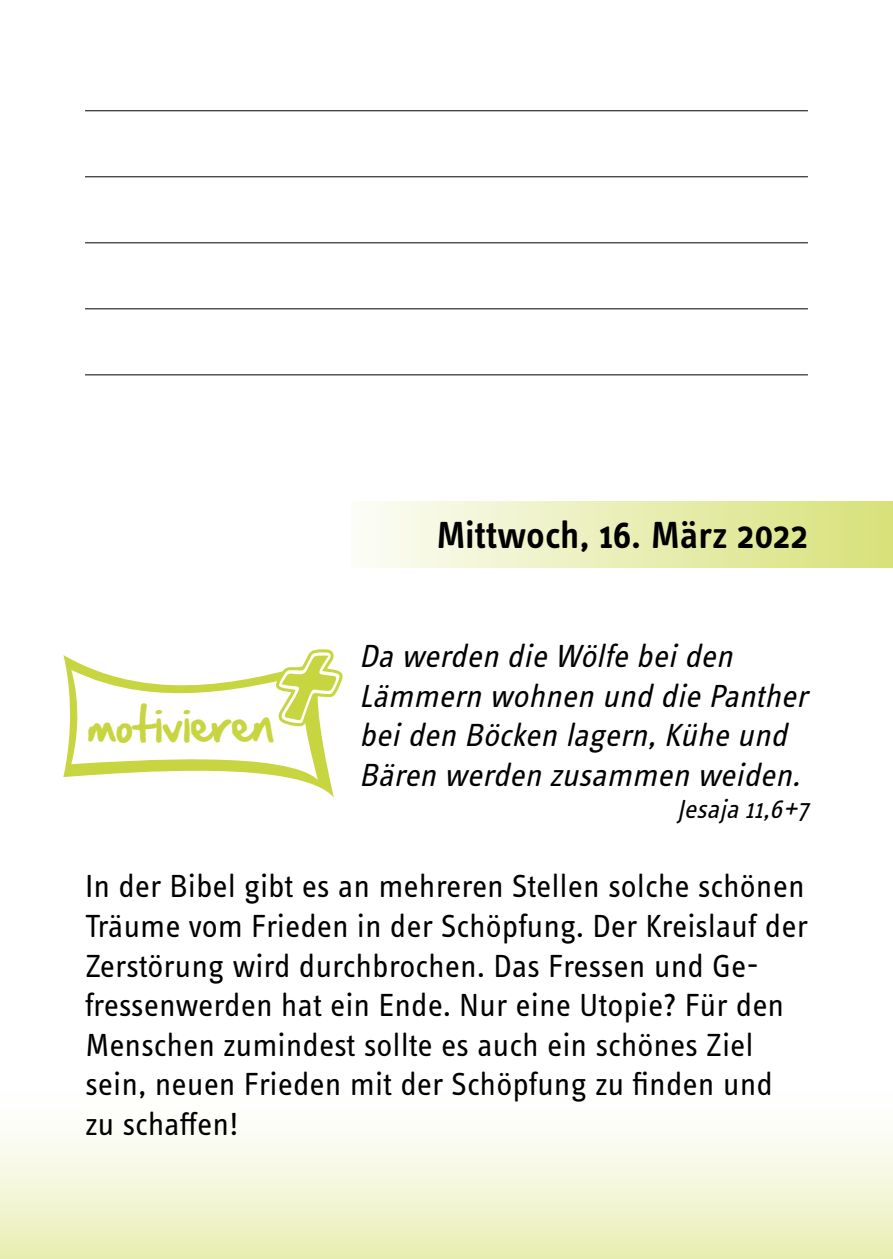
<style>
.page{position:relative;width:893px;height:1259px;background:#fff}
.page>*{position:absolute;margin:0;border:0;box-sizing:border-box;transform-origin:0 0}
.t1{font:41.7px "Handof Sean";color:#c7d540}
.t2{font:600 39px "Info OT Text";letter-spacing:-.005em;color:#000}
.t3{font:33px/39.6px "Info OT Text";color:#000}
.t4{font:italic 33px/39.6px "Info OT Text";color:#000}
.t5{font:italic 27px "Info OT Text";color:#000}
</style>
<div class="page">
<svg style="left:0;top:1133px;width:893px;height:126px;background:#f2f5d5"></svg>
<div style="left:351px;top:501px;width:542px;height:67px;background:linear-gradient(to right,#fcfdf7,#d8e179)"></div>
<hr style="left:85px;top:110px;width:723px;height:1px;background:#000">
<hr style="left:85px;top:176px;width:723px;height:1px;background:#000">
<hr style="left:85px;top:242px;width:723px;height:1px;background:#000">
<hr style="left:85px;top:308px;width:723px;height:1px;background:#000">
<hr style="left:85px;top:374px;width:723px;height:1px;background:#000">
<svg style="left:63px;top:649px;width:280px;height:148px"></svg>
<p class="t1" style="left:88px;top:695px;width:187px">motivieren</p>
<p class="t2" style="left:436px;top:511px;width:373px">Mittwoch, 16. März 2022</p>
<p class="t4" style="left:359px;top:635px;width:458px">Da werden dieWölfebeiden<br>Lämmern wohnen und diePanther beiden Böcken lagern,Küheund<br>Bären werden zusammen weiden.</p>
<p class="t5" style="left:677px;top:792px;width:140px">Jesaja 11,6+7</p>
<p class="t3" style="left:85px;top:866px;width:725px">In der Bibel gibt es an mehreren Stellen solche schönen Träume vom Frieden in der Schöpfung. Der Kreislauf der Zerstörung wird durchbrochen. Das Fressen und Ge&shy;fressenwerden hat ein Ende. Nur eine Utopie? Für den Menschen zumindest sollte es auch ein schönes Ziel sein, neuen Frieden mit der Schöpfung zu finden und zu schaffen!</p>
</div>
